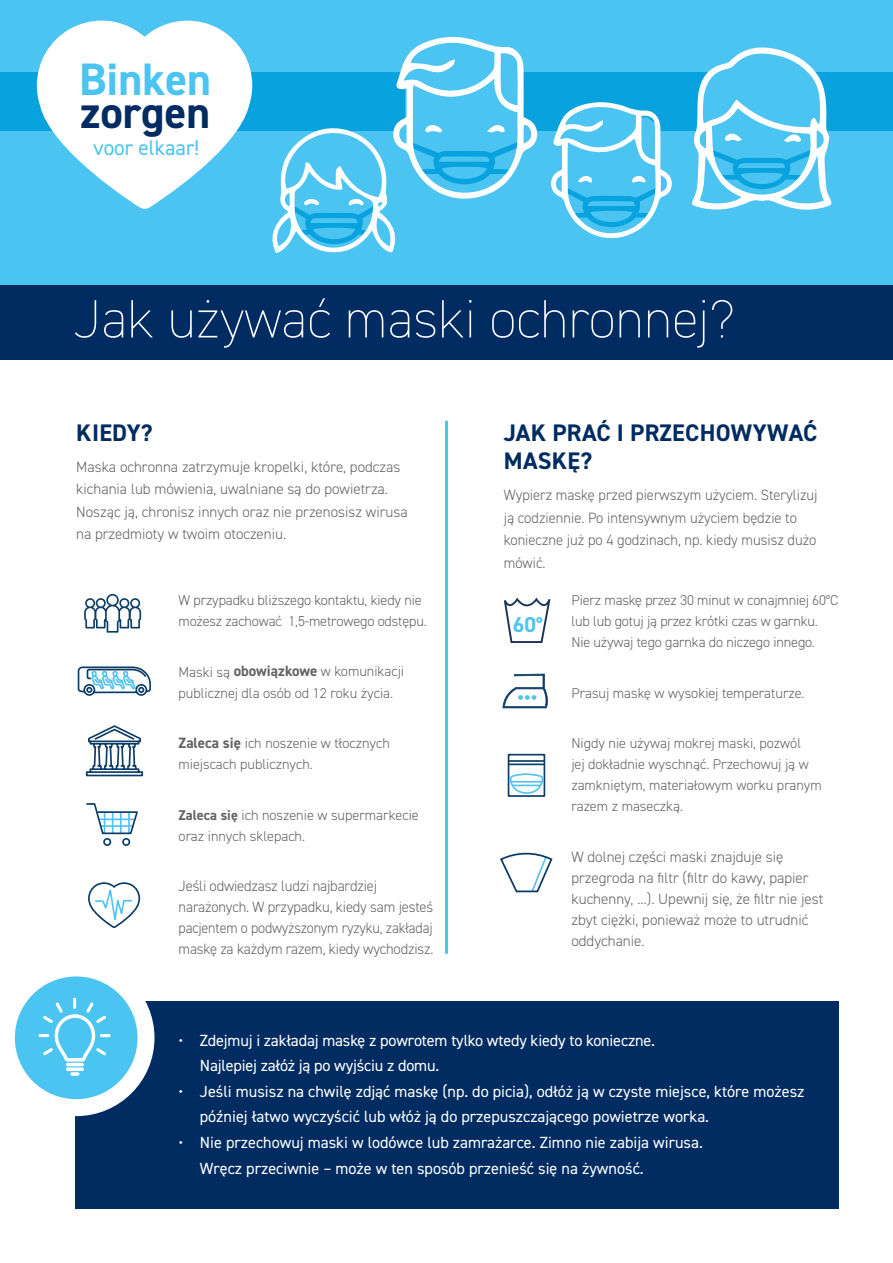
<style>
.page{position:relative;width:893px;height:1263px;background:#fff}
.page>*{position:absolute;margin:0;border:0;box-sizing:border-box;transform-origin:0 0}
.t1{font:200 54px "DIN2014";color:#fff}
.t2{font:700 45.6px "DIN2014";color:#4cc4f1}
.t3{font:700 45.15px "DIN2014";color:#002c62}
.t4{font:700 24px/28.8px "DIN2014";letter-spacing:.01em;color:#002c62}
.t5{font:700 21.6px "DIN2014";color:#51c5f1}
.t6{font:21.3px "DIN2014";color:#4cc4f1}
.t7{font:16.2px/25.5px "DIN2014";color:#fff}
.t8{font:300 15px/21px "DIN2014";color:#636366}
.t9{font:300 14.25px/21px "DIN2014";color:#636366}
.s1{font-weight:700;font-size:15px}
.s2{font-weight:700}
</style>
<div class="page">
<div style="left:0;top:0;width:893px;height:285px;background:#4cc4f1"></div>
<div style="left:0;top:285px;width:893px;height:75px;background:#002c62"></div>
<div style="left:0;top:72px;width:893px;height:59px;background:#08a2de"></div>
<svg style="left:37px;top:21px;width:215px;height:188px"></svg>
<hr style="left:445px;top:421px;width:3px;height:533px;background:#4cc4f1">
<svg style="left:551px;top:102px;width:121px;height:137px"></svg>
<svg style="left:272px;top:37px;width:265px;height:216px"></svg>
<svg style="left:691px;top:47px;width:141px;height:163px"></svg>
<div style="left:76px;top:1001px;width:763px;height:208px;background:#002c62"></div>
<svg style="left:84px;top:594px;width:57px;height:39px"></svg>
<svg style="left:77px;top:666px;width:74px;height:30px"></svg>
<svg style="left:85px;top:725px;width:59px;height:52px"></svg>
<div style="left:103px;top:838px;width:8px;height:8px;border:2px solid #0d3d66;border-radius:50%"></div>
<div style="left:122px;top:838px;width:8px;height:8px;border:2px solid #0d3d66;border-radius:50%"></div>
<svg style="left:86px;top:803px;width:52px;height:32px"></svg>
<svg style="left:88px;top:882px;width:53px;height:46px"></svg>
<svg style="left:504px;top:598px;width:46px;height:45px"></svg>
<svg style="left:502px;top:674px;width:46px;height:34px"></svg>
<div style="left:508px;top:754px;width:37px;height:43px;border:2px solid #0d3d66"></div>
<hr style="left:508px;top:760px;width:37px;height:2px;background:#0d3d66">
<hr style="left:508px;top:763px;width:37px;height:2px;background:#0d3d66">
<svg style="left:507px;top:772px;width:36px;height:23px"></svg>
<hr style="left:510px;top:781px;width:32px;height:1px;background:#55c3f0">
<hr style="left:512px;top:784px;width:29px;height:2px;background:#55c3f0">
<svg style="left:500px;top:852px;width:53px;height:41px"></svg>
<svg style="left:14px;top:976px;width:140px;height:140px"></svg>
<h2 class="t2" style="left:79px;top:49px;width:134px">Binken</h2>
<h3 class="t3" style="left:80px;top:83px;width:131px">zorgen</h3>
<h3 class="t6" style="left:93px;top:135px;width:108px">voor elkaar!</h3>
<h1 class="t1" style="left:74px;top:286px;width:663px">Jak używać maski ochronnej?</h1>
<h3 class="t4" style="left:76px;top:418px;width:78px">KIEDY?</h3>
<p class="t8" style="left:76px;top:455px;width:333px;line-height:22.5px">Maska ochronna zatrzymuje kropelki, które, podczas kichania lub mówienia, uwalniane są do powietrza.<br>Nosząc ją, chronisz innych oraz nie przenosisz wirusa na przedmioty w twoim otoczeniu.</p>
<p class="t9" style="left:179px;top:590px;width:250px">W przypadku bliższego kontaktu, kiedy nie możesz zachować 1,5-metrowego odstępu.</p>
<p class="t9" style="left:179px;top:661px;width:227px">Maski są <span class="s1">obowiązkowe</span> w komunikacji publicznej dla osób od 12 roku życia.</p>
<p class="t9" style="left:179px;top:733px;width:213px"><span class="s1">Zaleca się</span> ich noszenie w tłocznych miejscach publicznych.</p>
<p class="t9" style="left:179px;top:804px;width:242px"><span class="s2">Zaleca się</span> ich noszenie w supermarkecie oraz innych sklepach.</p>
<p class="t8" style="left:179px;top:875px;width:256px">Jeśli odwiedzasz ludzi najbardziej narażonych. W przypadku, kiedy sam jesteś pacjentem o podwyższonym ryzyku, zakładaj maskę za każdym razem, kiedy wychodzisz.</p>
<h3 class="t4" style="left:504px;top:418px;width:315px">JAK PRAĆ I PRZECHOWYWAĆ<br>MASKĘ?</h3>
<p class="t8" style="left:504px;top:484px;width:315px;line-height:22.5px">Wypierz maskę przed pierwszym użyciem. Sterylizuj ją codziennie. Po intensywnym użyciem będzie to konieczne już po 4 godzinach, np. kiedy musisz dużo mówić.</p>
<h3 class="t5" style="left:513px;top:610px;width:31px">60°</h3>
<p class="t9" style="left:571px;top:590px;width:268px">Pierz maskę przez 30 minut w conajmniej 60°C lub lub gotuj ją przez krótki czas w garnku.<br>Nie używaj tego garnka do niczego innego.</p>
<p class="t9" style="left:571px;top:682px;width:235px">Prasuj maskę w wysokiej temperaturze.</p>
<p class="t9" style="left:571px;top:733px;width:252px">Nigdy nie używaj mokrej maski, pozwól<br>jej dokładnie wyschnąć. Przechowuj ją w zamkniętym, materiałowym worku pranym razem z maseczką.</p>
<p class="t8" style="left:571px;top:846px;width:253px">W dolnej części maski znajduje się przegroda na filtr (filtr do kawy, papier kuchenny, ...). Upewnij się, że filtr nie jest zbyt ciężki, ponieważ może to utrudnić oddychanie.</p>
<p class="t7" style="left:200px;top:1027px;width:457px;text-indent:-21px">• Zdejmuj i zakładaj maskę z powrotem tylko wtedy kiedy to konieczne.<br>Najlepiej załóż ją po wyjściu z domu.</p>
<p class="t7" style="left:200px;top:1078px;width:606px;text-indent:-21px">• Jeśli musisz na chwilę zdjąć maskę (np. do picia), odłóż ją w czyste miejsce, które możesz później łatwo wyczyścić lub włóż ją do przepuszczającego powietrze worka.</p>
<p class="t7" style="left:200px;top:1129px;width:505px;text-indent:-21px">• Nie przechowuj maski w lodówce lub zamrażarce. Zimno nie zabija wirusa.<br>Wręcz przeciwnie – może w ten sposób przenieść się na żywność.</p>
</div>
